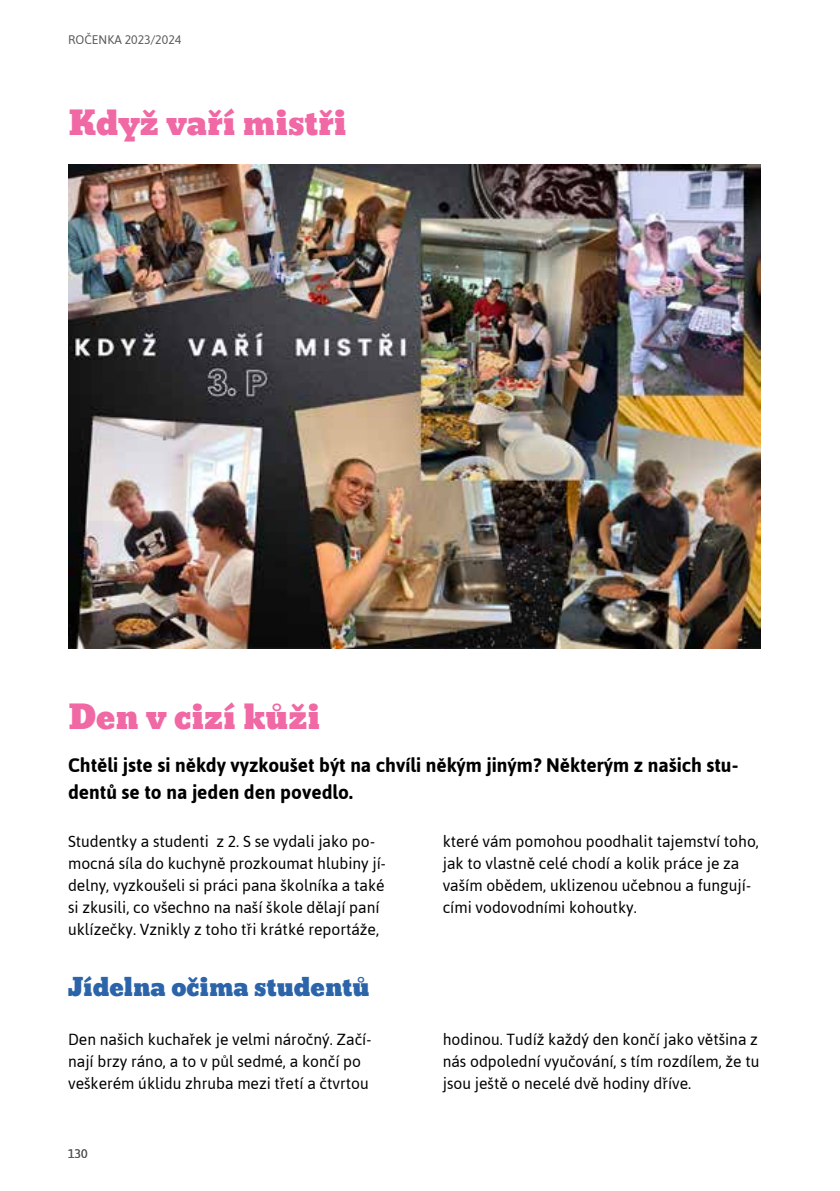
<style>
.page{position:relative;width:840px;height:1191px;background:#fff}
.page>*{position:absolute;margin:0;border:0;box-sizing:border-box;transform-origin:0 0}
.t1{font:32px "Bevan";color:#f068a4}
.t2{font:24px "Bevan";color:#2c64a9}
.t3{font:700 22px/26.4px "Jaldi";color:#000}
.t4{font:18px/22px "Jaldi";color:#000}
.t5{font:14px "Jaldi";color:#58595b}
</style>
<div class="page">
<img style="left:68px;top:164px;width:692px;height:484px">
<p class="t5" style="left:68px;top:28px;width:115px">ROČENKA 2023/2024</p>
<h1 class="t1" style="left:68px;top:98px;width:280px">Když vaří mistři</h1>
<h1 class="t1" style="left:68px;top:691px;width:253px">Den v cizí kůži</h1>
<p class="t3" style="left:68px;top:751px;width:671px">Chtěli jste si někdy vyzkoušet být na chvíli někým jiným? Některým z našich stu&shy;dentů se to na jeden den povedlo.</p>
<p class="t4" style="left:68px;top:829px;width:319px">Studentky a studenti z 2. S se vydali jako po&shy;mocná síla do kuchyně prozkoumat hlubiny jí&shy;delny, vyzkoušeli si práci pana školníka a také si zkusili, co všechno na naší škole dělají paní uklízečky. Vznikly z toho tři krátké reportáže,</p>
<p class="t4" style="left:442px;top:829px;width:318px">které vám pomohou poodhalit tajemství toho, jak to vlastně celé chodí a kolik práce je za vaším obědem, uklizenou učebnou a fungují&shy;cími vodovodními kohoutky.</p>
<h2 class="t2" style="left:68px;top:968px;width:303px">Jídelna očima studentů</h2>
<p class="t4" style="left:68px;top:1027px;width:305px">Den našich kuchařek je velmi náročný. Začí&shy;nají brzy ráno, a to v půl sedmé, a končí po veškerém úklidu zhruba mezi třetí a čtvrtou</p>
<p class="t4" style="left:442px;top:1027px;width:318px;text-align:justify">hodinou. Tudíž každý den končí jako většina z nás odpolední vyučování, s tím rozdílem, že tu jsou ještě o necelé dvě hodiny dříve.</p>
<p class="t5" style="left:68px;top:1141px;width:21px">130</p>
</div>
